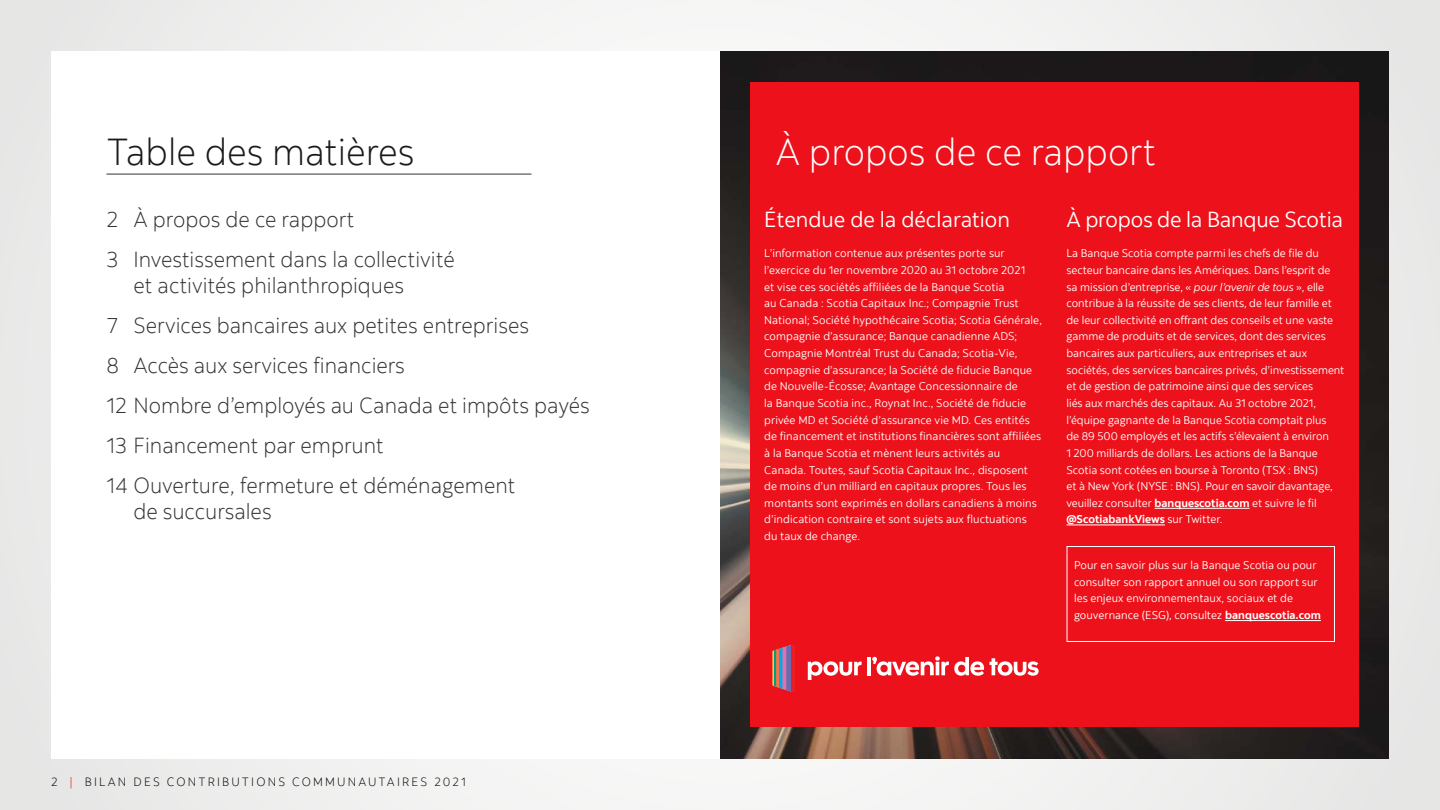
<style>
.page{position:relative;width:1440px;height:810px;background:#ececeb}
.page>*{position:absolute;margin:0;border:0;box-sizing:border-box;transform-origin:0 0}
.t1{font:300 37.5px "Scotia";color:#fff}
.t2{font:300 37.5px "Scotia";color:#1a1a1a}
.t3{font:300 21.75px/40.1px "Scotia";color:#333}
.t4{font:21.75px "Scotia";letter-spacing:-.01em;color:#fff}
.t5{font:300 12px "Scotia";letter-spacing:.18em;color:#000}
.t6{font:11.25px/16.6px "Scotia";color:#fff}
.s1{color:#ec111a}
.s2{font-style:italic}
.s3{font-weight:700}
</style>
<div class="page">
<div style="left:51px;top:51px;width:1338px;height:708px;background:#fff"></div>
<img style="left:720px;top:51px;width:669px;height:708px">
<div style="left:750px;top:82px;width:609px;height:646px;background:#ec111a"></div>
<div style="left:1066px;top:546px;width:269px;height:96px;border:1px solid #fff"></div>
<svg style="left:772px;top:645px;width:19px;height:46px"></svg>
<hr style="left:791px;top:645px;width:4px;height:46px;background:#ed1d24">
<svg style="left:808px;top:661px;width:54px;height:19px"></svg>
<hr style="left:868px;top:657px;width:3px;height:18px;background:#fff">
<svg style="left:872px;top:656px;width:167px;height:20px"></svg>
<hr style="left:1155px;top:508px;width:95px;height:1px;background:#fff">
<hr style="left:1066px;top:525px;width:99px;height:1px;background:#fff">
<hr style="left:1225px;top:620px;width:96px;height:1px;background:#fff">
<hr style="left:106px;top:174px;width:425px;height:1px;background:#333">
<h1 class="t2" style="left:106px;top:128px;width:310px">Table des matières</h1>
<h2 class="t3" style="left:106px;top:199px;width:350px">2 À propos de ce rapport<br>3 Investissement dans la collectivité</h2>
<h2 class="t3" style="left:106px;top:265px;width:485px;text-indent:27px">et activités philanthropiques<br>7 Services bancaires aux petites entreprises<br>8 Accès aux services financiers<br>12 Nombre d’employés au Canada et impôts payés 13 Financement par emprunt<br>14 Ouverture, fermeture et déménagement</h2>
<h2 class="t3" style="left:133px;top:491px;width:140px">de succursales</h2>
<p class="t5" style="left:51px;top:774px;width:416px">2 <span class="s1">|</span> BILAN DES CONTRIBUTIONS COMMUNAUTAIRES 2021</p>
<h1 class="t1" style="left:776px;top:128px;width:382px">À propos de ce rapport</h1>
<h2 class="t4" style="left:764px;top:206px;width:247px">Étendue de la déclaration</h2>
<p class="t6" style="left:764px;top:245px;width:279px">L’information contenue aux présentes porte sur l’exercice du 1er novembre 2020 au 31 octobre 2021<br>et vise ces sociétés affiliées de la Banque Scotia<br>au Canada : Scotia Capitaux Inc.; Compagnie Trust National; Société hypothécaire Scotia; Scotia Générale, compagnie d’assurance; Banque canadienne ADS; Compagnie Montréal Trust du Canada; Scotia-Vie, compagnie d’assurance; la Société de fiducie Banque de Nouvelle-Écosse; Avantage Concessionnaire de<br>la Banque Scotia inc., Roynat Inc., Société de fiducie privée MD et Société d’assurance vie MD. Ces entités de financement et institutions financières sont affiliées à la Banque Scotia et mènent leurs activités au Canada. Toutes, sauf Scotia Capitaux Inc., disposent de moins d’un milliard en capitaux propres. Tous les montants sont exprimés en dollars canadiens à moins d’indication contraire et sont sujets aux fluctuations du taux de change.</p>
<h2 class="t4" style="left:1066px;top:206px;width:278px">À propos de la Banque Scotia</h2>
<p class="t6" style="left:1066px;top:245px;width:279px">La Banque Scotia compte parmi les chefs de file du secteur bancaire dans les Amériques. Dans l’esprit de<br>sa mission d’entreprise, « <span class="s2">pour l’avenir de tous</span> », elle contribue à la réussite de ses clients, de leur famille et de leur collectivité en offrant des conseils et une vaste gamme de produits et de services, dont des services bancaires aux particuliers, aux entreprises et aux sociétés, des services bancaires privés, d’investissement et de gestion de patrimoine ainsi que des services<br>liés aux marchés des capitaux. Au 31 octobre 2021, l’équipe gagnante de la Banque Scotia comptait plus<br>de 89 500 employés et les actifs s’élevaient à environ<br>1 200 milliards de dollars. Les actions de la Banque Scotia sont cotées en bourse à Toronto (TSX : BNS)<br>et à New York (NYSE : BNS). Pour en savoir davantage, veuillez consulter <span class="s3">banquescotia.com</span> et suivre le fil <span class="s3">@ScotiabankViews</span> sur Twitter.</p>
<p class="t6" style="left:1074px;top:557px;width:248px">Pour en savoir plus sur la Banque Scotia ou pour consulter son rapport annuel ou son rapport sur les enjeux environnementaux, sociaux et de gouvernance (ESG), consultez <span class="s3">banquescotia.com</span></p>
</div>
